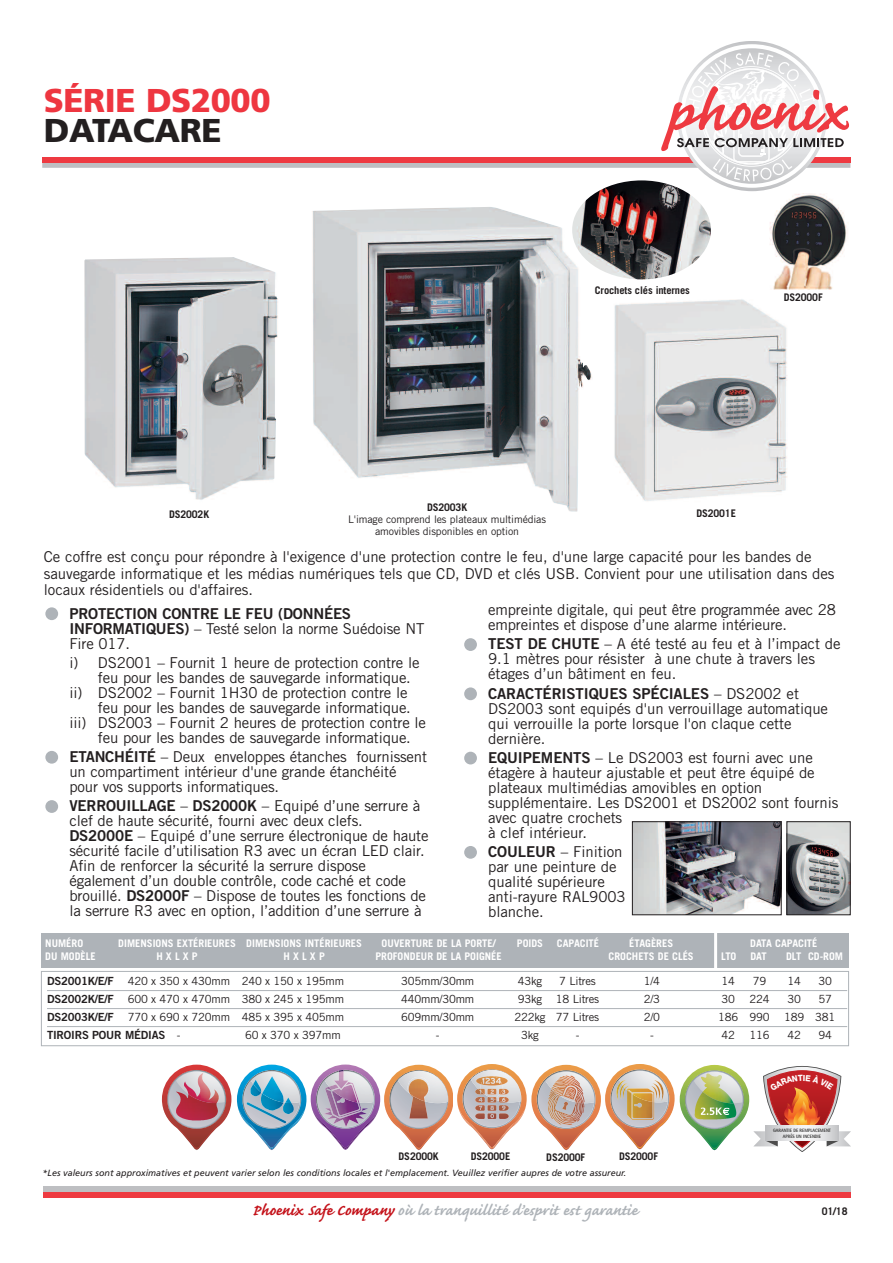
<style>
.page{position:relative;width:893px;height:1263px;background:#fff}
.page>*{position:absolute;margin:0;border:0;box-sizing:border-box;transform-origin:0 0}
.t1{font:900 33px "Frutiger";letter-spacing:-.01em;color:#ee3640}
.t2{font:900 33px "Frutiger";letter-spacing:-.01em;color:#231f20}
.t3{font:700 19.5px "Caflisch Script";color:#aeb3b8}
.t4{font:15px/15px "Trade Gothic";letter-spacing:-.01em;color:#231f20}
.t5{font:15px "Trade Gothic Bold Two";letter-spacing:-.01em;color:#231f20}
.t6{font:11.25px "Trade Gothic";letter-spacing:-.02em;color:#231f20}
.t7{font:11.25px "Trade Gothic Bold Two";letter-spacing:-.02em;color:#231f20}
.t8{font:700 10.5px "Trade Gothic";color:#fff}
.t9{font:700 10.5px "Trade Gothic";letter-spacing:-.01em;color:#231f20}
.t10{font:10.5px/12px "Trade Gothic";letter-spacing:-.01em;color:#231f20;text-align:center}
.t11{font:italic 9px "Frutiger";color:#231f20}
.t12{font:800 4.8px/5.7px "Rotis Semi Sans";color:#333;text-align:center;scale:.91 1}
.s1{font-family:"Trade Gothic Bold Two"}
.s2{font-family:"Trade Gothic"}
.s3{color:#c4121a}
</style>
<div class="page">
<div style="left:43px;top:1187px;width:807px;height:5px;background:#bebfc2"></div>
<div style="left:43px;top:1192px;width:807px;height:5px;background:#ee3a41"></div>
<svg style="left:42px;top:41px;width:808px;height:150px"></svg>
<div style="left:45px;top:607px;width:13px;height:13px;background:#aeb3b8;border-radius:50%"></div>
<div style="left:45px;top:751px;width:13px;height:13px;background:#aeb3b8;border-radius:50%"></div>
<div style="left:45px;top:800px;width:13px;height:13px;background:#aeb3b8;border-radius:50%"></div>
<div style="left:464px;top:638px;width:13px;height:13px;background:#aeb3b8;border-radius:50%"></div>
<div style="left:464px;top:687px;width:13px;height:13px;background:#aeb3b8;border-radius:50%"></div>
<div style="left:464px;top:752px;width:13px;height:12px;background:#aeb3b8;border-radius:50%"></div>
<div style="left:464px;top:846px;width:13px;height:13px;background:#aeb3b8;border-radius:50%"></div>
<div style="left:41px;top:971px;width:808px;height:75px;border:1px solid #aeb3b8"></div>
<hr style="left:47px;top:990px;width:800px;height:1px;background:#aeb3b8">
<hr style="left:47px;top:1008px;width:800px;height:1px;background:#aeb3b8">
<hr style="left:47px;top:1026px;width:800px;height:1px;background:#aeb3b8">
<div style="left:41px;top:934px;width:808px;height:34px;background:#aeb3b8"></div>
<img style="left:84px;top:257px;width:194px;height:243px">
<img style="left:312px;top:207px;width:280px;height:305px">
<img style="left:614px;top:299px;width:173px;height:202px">
<img style="left:572px;top:180px;width:139px;height:99px;border-radius:50%">
<img style="left:769px;top:194px;width:79px;height:96px">
<hr style="left:714px;top:929px;width:3px;height:39px;background:#fff">
<img style="left:634px;top:823px;width:145px;height:90px">
<div style="left:632px;top:821px;width:149px;height:94px;border:1px solid #231f20"></div>
<img style="left:162px;top:1064px;width:69px;height:86px">
<img style="left:163px;top:1109px;width:67px;height:40px">
<img style="left:176px;top:1099px;width:42px;height:21px">
<img style="left:189px;top:1094px;width:30px;height:9px">
<img style="left:680px;top:1065px;width:69px;height:44px">
<img style="left:681px;top:1109px;width:67px;height:41px">
<img style="left:703px;top:1087px;width:31px;height:12px">
<img style="left:695px;top:1099px;width:41px;height:20px">
<img style="left:237px;top:1064px;width:438px;height:87px">
<img style="left:789px;top:823px;width:59px;height:90px">
<div style="left:787px;top:821px;width:63px;height:94px;border:1px solid #231f20"></div>
<svg style="left:753px;top:1066px;width:98px;height:86px"></svg>
<h1 class="t1" style="left:44px;top:87px;width:228px">SÉRIE DS2000</h1>
<h1 class="t2" style="left:44px;top:117px;width:179px">DATACARE</h1>
<p class="t9" style="left:595px;top:286px;width:96px">Crochets clés internes</p>
<p class="t9" style="left:784px;top:293px;width:40px">DS2000F</p>
<p class="t9" style="left:169px;top:510px;width:42px">DS2002K</p>
<p class="t9" style="left:427px;top:503px;width:42px">DS2003K</p>
<p class="t10" style="left:348px;top:514px;width:199px">L'image comprend les plateaux multimédias amovibles disponibles en option</p>
<p class="t9" style="left:696px;top:509px;width:41px">DS2001E</p>
<p class="t4" style="left:44px;top:550px;width:792px;line-height:16.5px">Ce coffre est conçu pour répondre à l'exigence d'une protection contre le feu, d'une large capacité pour les bandes de sauvegarde informatique et les médias numériques tels que CD, DVD et clés USB. Convient pour une utilisation dans des locaux résidentiels ou d'affaires.</p>
<p class="t5" style="left:69px;top:608px;width:283px">PROTECTION CONTRE LE FEU (DONNÉES</p>
<p class="t4" style="left:69px;top:622px;width:357px"><span class="s1">INFORMATIQUES)</span> – Testé selon la norme Suédoise NT<br>Fire 017.</p>
<p class="t4" style="left:69px;top:656px;width:352px">i) DS2001 – Fournit 1 heure de protection contre le</p>
<p class="t4" style="left:98px;top:671px;width:314px">feu pour les bandes de sauvegarde informatique.</p>
<p class="t4" style="left:69px;top:686px;width:340px">ii) DS2002 – Fournit 1H30 de protection contre le</p>
<p class="t4" style="left:98px;top:701px;width:314px">feu pour les bandes de sauvegarde informatique.</p>
<p class="t4" style="left:69px;top:716px;width:358px">iii) DS2003 – Fournit 2 heures de protection contre le</p>
<p class="t4" style="left:98px;top:731px;width:314px">feu pour les bandes de sauvegarde informatique.</p>
<p class="t4" style="left:69px;top:751px;width:359px"><span class="s1">ETANCHÉITÉ</span> – Deux enveloppes étanches fournissent un compartiment intérieur d'une grande étanchéité pour vos supports informatiques.</p>
<p class="t4" style="left:69px;top:800px;width:361px"><span class="s1">VERROUILLAGE</span> – <span class="s1">DS2000K</span> – Equipé d’une serrure à clef de haute sécurité, fourni avec deux clefs.<br><span class="s1">DS2000E</span> – Equipé d’une serrure électronique de haute sécurité facile d’utilisation R3 avec un écran LED clair.<br>Afin de renforcer la sécurité la serrure dispose également d’un double contrôle, code caché et code brouillé. <span class="s1">DS2000F</span> – Dispose de toutes les fonctions de la serrure R3 avec en option, l’addition d’une serrure à</p>
<p class="t4" style="left:488px;top:604px;width:349px">empreinte digitale, qui peut être programmée avec 28 empreintes et dispose d’une alarme intérieure.</p>
<p class="t4" style="left:488px;top:638px;width:354px"><span class="s1">TEST DE CHUTE</span> – A été testé au feu et à l’impact de<br>9.1 mètres pour résister à une chute à travers les étages d’un bâtiment en feu.</p>
<p class="t5" style="left:488px;top:688px;width:312px">CARACTÉRISTIQUES SPÉCIALES <span class="s2">– DS2002 et</span></p>
<p class="t4" style="left:488px;top:702px;width:341px">DS2003 sont equipés d'un verrouillage automatique qui verrouille la porte lorsque l'on claque cette dernière.</p>
<p class="t4" style="left:488px;top:751px;width:352px"><span class="s1">EQUIPEMENTS</span> – Le DS2003 est fourni avec une étagère à hauteur ajustable et peut être équipé de plateaux multimédias amovibles en option supplémentaire. Les DS2001 et DS2002 sont fournis avec quatre crochets<br>à clef intérieur.</p>
<p class="t4" style="left:488px;top:846px;width:139px"><span class="s1">COULEUR</span> – Finition par une peinture de qualité supérieure anti-rayure RAL9003 blanche.</p>
<p class="t8" style="left:45px;top:940px;width:39px">NUMÉRO</p>
<p class="t8" style="left:118px;top:940px;width:245px">DIMENSIONS EXTÉRIEURES DIMENSIONS INTÉRIEURES</p>
<p class="t8" style="left:382px;top:940px;width:116px">OUVERTURE DE LA PORTE/</p>
<p class="t8" style="left:517px;top:940px;width:28px">POIDS</p>
<p class="t8" style="left:557px;top:940px;width:44px">CAPACITÉ</p>
<p class="t8" style="left:629px;top:940px;width:45px">ÉTAGÈRES</p>
<p class="t8" style="left:750px;top:940px;width:69px">DATA CAPACITÉ</p>
<p class="t8" style="left:45px;top:952px;width:52px">DU MODÈLE</p>
<p class="t8" style="left:156px;top:952px;width:43px">HXLXP</p>
<p class="t8" style="left:283px;top:952px;width:43px">HXLXP</p>
<p class="t8" style="left:375px;top:952px;width:128px">PROFONDEUR DE LA POIGNÉE</p>
<p class="t8" style="left:609px;top:952px;width:87px">CROCHETS DE CLÉS</p>
<p class="t8" style="left:721px;top:952px;width:17px">LTO</p>
<p class="t8" style="left:750px;top:952px;width:18px">DAT</p>
<p class="t8" style="left:786px;top:952px;width:58px">DLT CD-ROM</p>
<p class="t6" style="left:47px;top:976px;width:298px"><span class="s1">DS2001K/E/F</span> 420 x 350 x 430mm 240 x 150 x 195mm</p>
<p class="t6" style="left:401px;top:976px;width:75px">305mm/30mm</p>
<p class="t6" style="left:518px;top:976px;width:26px">43kg</p>
<p class="t6" style="left:559px;top:976px;width:38px">7 Litres</p>
<p class="t6" style="left:644px;top:976px;width:18px">1/4</p>
<p class="t6" style="left:721px;top:976px;width:15px">14</p>
<p class="t6" style="left:753px;top:976px;width:15px">79</p>
<p class="t6" style="left:787px;top:976px;width:15px">14</p>
<p class="t6" style="left:818px;top:976px;width:15px">30</p>
<p class="t6" style="left:47px;top:994px;width:298px"><span class="s1">DS2002K/E/F</span> 600 x 470 x 470mm 380 x 245 x 195mm</p>
<p class="t6" style="left:401px;top:994px;width:75px">440mm/30mm</p>
<p class="t6" style="left:518px;top:994px;width:83px">93kg 18 Litres</p>
<p class="t6" style="left:644px;top:994px;width:18px">2/3</p>
<p class="t6" style="left:721px;top:994px;width:15px">30</p>
<p class="t6" style="left:749px;top:994px;width:22px">224</p>
<p class="t6" style="left:787px;top:994px;width:15px">30</p>
<p class="t6" style="left:818px;top:994px;width:15px">57</p>
<p class="t6" style="left:47px;top:1012px;width:298px"><span class="s1">DS2003K/E/F</span> 770 x 690 x 720mm 485 x 395 x 405mm</p>
<p class="t6" style="left:401px;top:1012px;width:75px">609mm/30mm</p>
<p class="t6" style="left:515px;top:1012px;width:86px">222kg 77 Litres</p>
<p class="t6" style="left:644px;top:1012px;width:18px">2/0</p>
<p class="t6" style="left:718px;top:1012px;width:53px">186 990</p>
<p class="t6" style="left:784px;top:1012px;width:53px">189 381</p>
<p class="t7" style="left:47px;top:1030px;width:135px">TIROIRS POUR MÉDIAS <span class="s2">-</span></p>
<p class="t6" style="left:245px;top:1030px;width:97px">60 x 370 x 397mm</p>
<p class="t6" style="left:436px;top:1030px;width:5px">-</p>
<p class="t6" style="left:521px;top:1030px;width:19px">3kg</p>
<p class="t6" style="left:576px;top:1030px;width:5px">-</p>
<p class="t6" style="left:650px;top:1030px;width:5px">-</p>
<p class="t6" style="left:721px;top:1030px;width:15px">42</p>
<p class="t6" style="left:749px;top:1030px;width:22px">116</p>
<p class="t6" style="left:787px;top:1030px;width:15px">42</p>
<p class="t6" style="left:818px;top:1030px;width:15px">94</p>
<p class="t9" style="left:399px;top:1152px;width:42px">DS2000K</p>
<p class="t9" style="left:546px;top:1153px;width:40px">DS2000F</p>
<p class="t9" style="left:619px;top:1152px;width:40px">DS2000F</p>
<p class="t11" style="left:43px;top:1169px;width:585px">*Les valeurs sont approximatives et peuvent varier selon les conditions locales et l'emplacement. Veuillez verifier aupres de votre assureur.</p>
<p class="t9" style="left:471px;top:1152px;width:41px">DS2000E</p>
<h2 class="t3" style="left:252px;top:1197px;width:387px"><span class="s3">Phoenix Safe Company</span> où la tranquillité d’esprit est garantie</h2>
<p class="t12" style="left:773px;top:1128px;width:65px">GARANTIE DE REMPLACEMENT<br>APRÈS UN INCENDIE</p>
<p class="t9" style="left:822px;top:1208px;width:27px">01/18</p>
</div>
